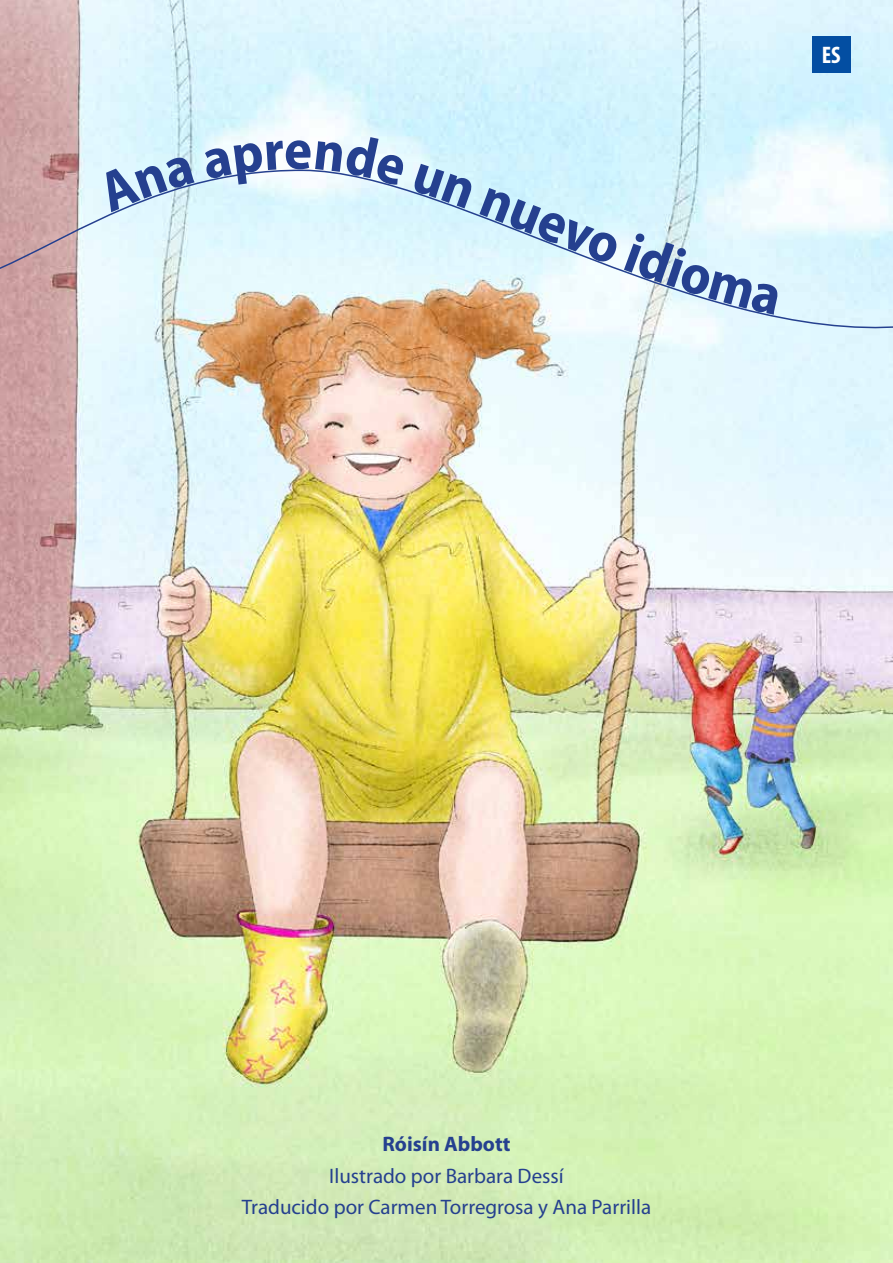
<style>
.page{position:relative;width:893px;height:1263px;background:#fff}
.page>*{position:absolute;margin:0;border:0;box-sizing:border-box;transform-origin:0 0}
.t1{font:700 semi-condensed 57px "Myriad Pro";color:#25408f}
.t2{font:700 condensed 24px "Myriad Pro";color:#fff}
.t3{font:21px/31.5px "Myriad Pro";color:#25408f;text-align:center}
.t4{font:700 21px "Myriad Pro";color:#25408f}
</style>
<div class="page">
<img style="left:0;top:0;width:893px;height:1263px">
<div style="left:812px;top:36px;width:38px;height:36px;background:#034ea2"></div>
<svg style="left:0;top:169px;width:893px;height:186px;background:#dde0de"></svg>
<svg style="left:96px;top:155px;width:99px;height:57px;background:#d7f0f8"></svg>
<svg style="left:203px;top:141px;width:81px;height:44px"></svg>
<svg style="left:315px;top:133px;width:91px;height:53px"></svg>
<svg style="left:412px;top:164px;width:62px;height:44px;background:#d1effa"></svg>
<svg style="left:624px;top:232px;width:156px;height:83px;background:#dff2f8"></svg>
<h1 class="t1" style="left:284px;top:118px;width:30px">e</h1>
<h1 class="t1" style="left:495px;top:166px;width:147px;rotate:21deg">nuevo</h1>
<p class="t2" style="left:822px;top:42px;width:20px">ES</p>
<p class="t4" style="left:382px;top:1132px;width:130px">Róisín Abbott</p>
<p class="t3" style="left:242px;top:1160px;width:411px">Ilustrado por Barbara Dessí<br>Traducido por Carmen Torregrosa y Ana Parrilla</p>
</div>
